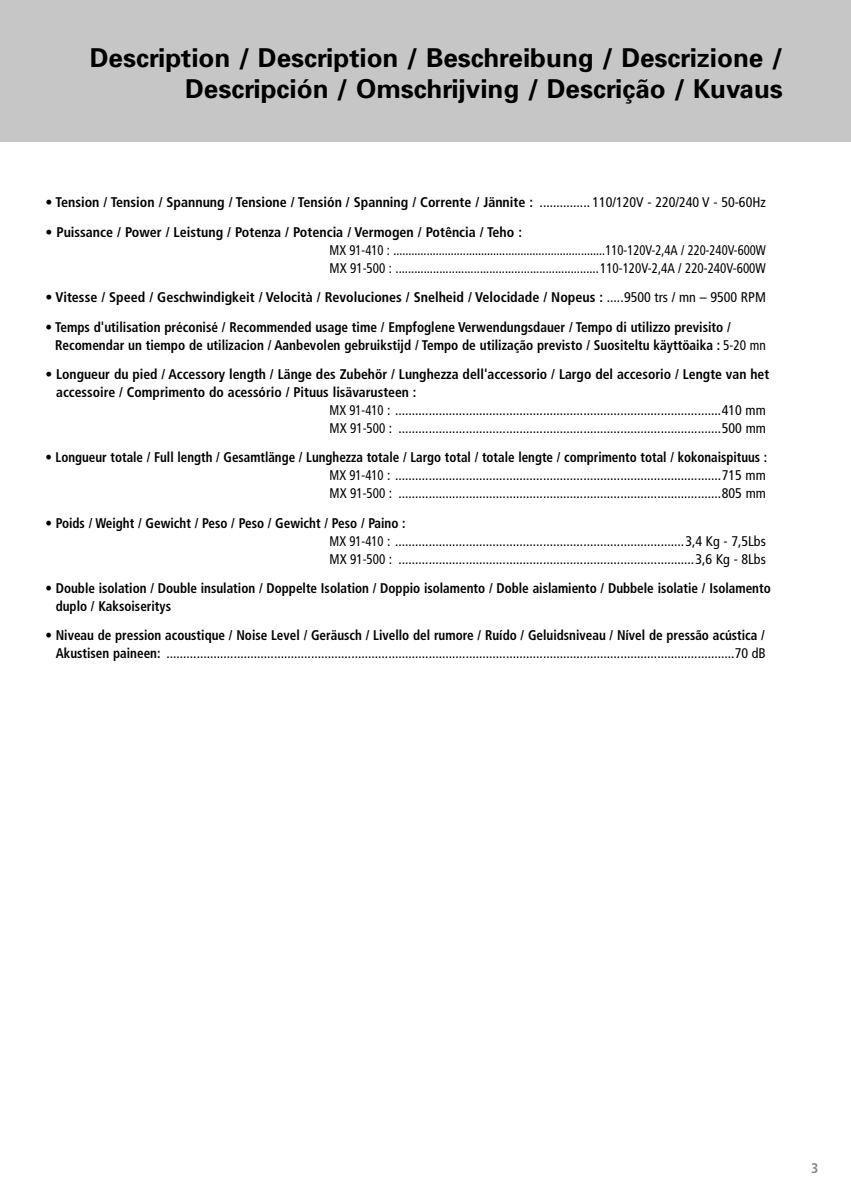
<style>
.page{position:relative;width:851px;height:1191px;background:#fff}
.page>*{position:absolute;margin:0;border:0;box-sizing:border-box;transform-origin:0 0}
.t1{font:700 26px/31.2px "Univers";color:#000;text-align:right}
.t2{font:condensed 14px/18px "Frutiger";color:#000;scale:.9 1}
.t3{font:700 condensed 14px/18px "Frutiger";color:#000}
.t4{font:condensed 14px/18px "Frutiger";color:#000;text-align:right}
.t5{font:700 condensed 14px/18px "Frutiger";color:#000;scale:.95 1}
.t6{font:700 condensed 14px/18px "Frutiger";color:#000;scale:.94 1}
.t7{font:700 condensed 14px "Frutiger";color:#000;scale:.93 1}
.t8{font:700 condensed 14px "Frutiger";color:#878787}
.s1{font-weight:400}
.s2{font-weight:700}
</style>
<div class="page">
<div style="left:0;top:0;width:850px;height:142px;background:#c6c6c6"></div>
<h1 class="t1" style="left:90px;top:42px;width:694px">Description / Description / Beschreibung / Descrizione /<br>Descripción / Omschrijving / Descrição / Kuvaus</h1>
<p class="t3" style="left:45px;top:194px;width:722px">• Tension / Tension / Spannung / Tensione / Tensión / Spanning / Corrente / Jännite : <span class="s1">............... 110/120V - 220/240 V - 50-60Hz</span></p>
<p class="t3" style="left:45px;top:223px;width:478px">• Puissance / Power / Leistung / Potenza / Potencia / Vermogen / Potência / Teho :</p>
<p class="t2" style="left:329px;top:241px;width:486px">MX 91-410 : ......................................................................110-120V-2,4A / 220-240V-600W<br>MX 91-500 : .................................................................110-120V-2,4A / 220-240V-600W</p>
<p class="t3" style="left:45px;top:288px;width:722px">• Vitesse / Speed / Geschwindigkeit / Velocità / Revoluciones / Snelheid / Velocidade / Nopeus : <span class="s1">.....9500 trs / mn – 9500 RPM</span></p>
<p class="t5" style="left:55px;top:318px;width:749px;text-indent:-10px">• Temps d'utilisation préconisé / Recommended usage time / Empfoglene Verwendungsdauer / Tempo di utilizzo previsito /<br>Recomendar un tiempo de utilizacion / Aanbevolen gebruikstijd / Tempo de utilização previsto / Suositeltu käyttöaika : <span class="s1">5-20 mn</span></p>
<p class="t3" style="left:56px;top:365px;width:714px;text-indent:-11px">• Longueur du pied / Accessory length / Länge des Zubehör / Lunghezza dell'accessorio / Largo del accesorio / Lengte van het accessoire / Comprimento do acessório / Pituus lisävarusteen :</p>
<p class="t2" style="left:329px;top:401px;width:486px">MX 91-410 : .................................................................................................410 mm<br>MX 91-500 : ................................................................................................500 mm</p>
<p class="t7" style="left:45px;top:449px;width:777px">• Longueur totale / Full length / Gesamtlänge / Lunghezza totale / Largo total / totale lengte / comprimento total / kokonaispituus :</p>
<p class="t2" style="left:329px;top:466px;width:486px">MX 91-410 : .................................................................................................715 mm<br>MX 91-500 : ................................................................................................805 mm</p>
<p class="t6" style="left:45px;top:514px;width:384px">• Poids / Weight / Gewicht / Peso / Peso / Gewicht / Peso / Paino :</p>
<p class="t2" style="left:329px;top:532px;width:486px">MX 91-410 : ......................................................................................3,4 Kg - 7,5Lbs<br>MX 91-500 : ........................................................................................3,6 Kg - 8Lbs</p>
<p class="t6" style="left:56px;top:579px;width:762px;text-indent:-10px">• Double isolation / Double insulation / Doppelte Isolation / Doppio isolamento / Doble aislamiento / Dubbele isolatie / Isolamento duplo / Kaksoiseritys</p>
<p class="t4" style="left:45px;top:626px;width:721px"><span class="s2">• Niveau de pression acoustique / Noise Level / Geräusch / Livello del rumore / Ruído / Geluidsniveau / Nível de pressão acústica /<br>Akustisen paineen:</span> .........................................................................................................................................................................70 dB</p>
<p class="t8" style="left:811px;top:1160px;width:9px">3</p>
</div>
